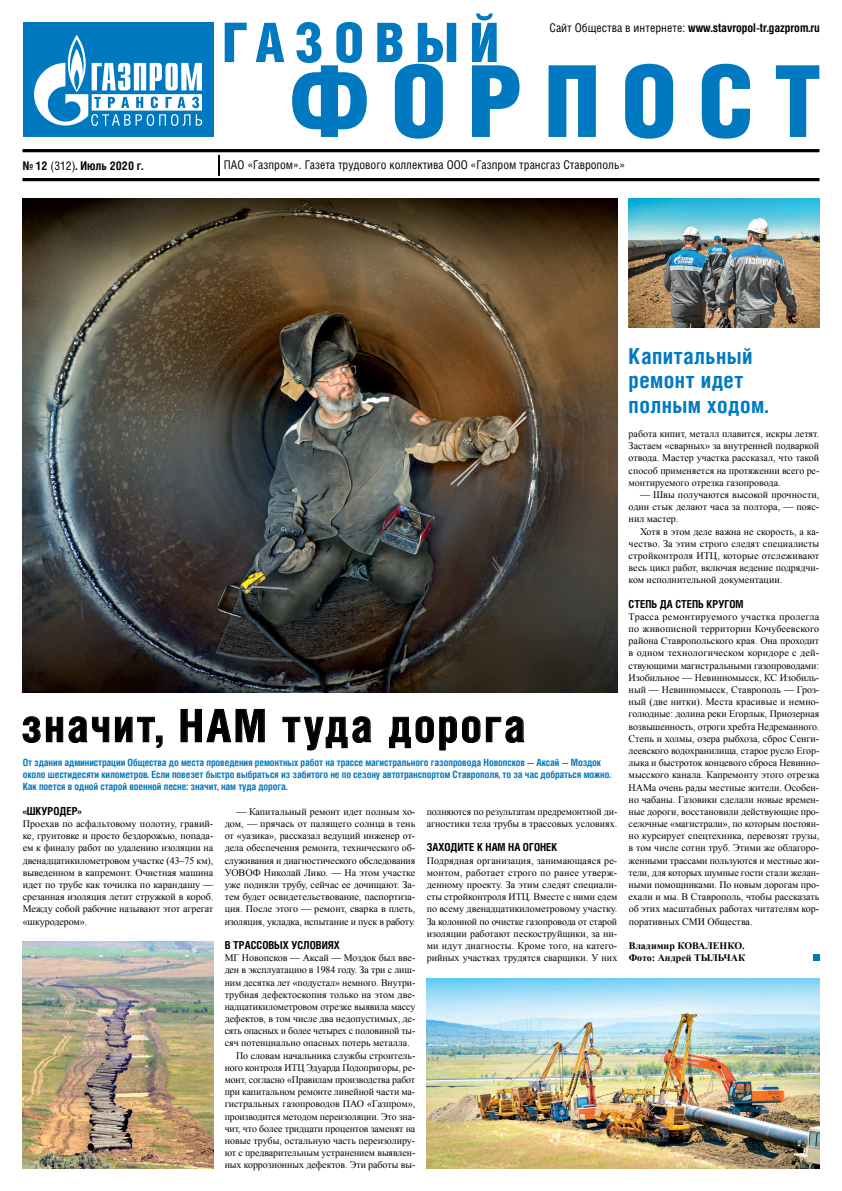
<style>
.page{position:relative;width:842px;height:1191px;background:#fff}
.page>*{position:absolute;margin:0;border:0;box-sizing:border-box;transform-origin:0 0}
.t1{font:700 44.8px "Helios Cond";letter-spacing:.05em;color:#000}
.t2{font:700 22px/24.4px "Helios Cond";letter-spacing:.02em;color:#0079c1}
.t3{font:700 12px "Helios Cond";color:#000}
.t4{font:12px "Helios Cond";color:#000}
.t5{font:700 11px "Helios Cond";color:#000}
.t6{font:10px/12.2px "Times New Roman";letter-spacing:-.005em;color:#000;text-align:justify}
.t7{font:700 10px/12.2px "Helios Cond";letter-spacing:-.01em;color:#0079c1}
.t8{font:700 10px/12.2px "Times New Roman";color:#000}
.s1{font-weight:400}
.s2{font-family:"Times New Roman PSMT2"}
</style>
<div class="page">
<div style="left:23px;top:23px;width:190px;height:114px;background:#0079c1"></div>
<svg style="left:34px;top:35px;width:168px;height:91px"></svg>
<svg style="left:225px;top:23px;width:22px;height:39px"></svg>
<svg style="left:256px;top:23px;width:28px;height:39px"></svg>
<svg style="left:292px;top:22px;width:75px;height:115px"></svg>
<svg style="left:377px;top:23px;width:79px;height:116px"></svg>
<svg style="left:472px;top:13px;width:47px;height:124px"></svg>
<svg style="left:549px;top:65px;width:47px;height:72px"></svg>
<svg style="left:625px;top:64px;width:48px;height:75px"></svg>
<svg style="left:702px;top:64px;width:48px;height:75px"></svg>
<svg style="left:776px;top:65px;width:43px;height:72px"></svg>
<div style="left:813px;top:954px;width:6px;height:7px;background:#0079c1"></div>
<hr style="left:23px;top:149px;width:796px;height:3px;background:#000">
<hr style="left:23px;top:178px;width:796px;height:3px;background:#000">
<svg style="left:219px;top:155px;width:1px;height:20px"></svg>
<img style="left:23px;top:199px;width:594px;height:494px">
<svg style="left:23px;top:716px;width:17px;height:26px"></svg>
<svg style="left:46px;top:717px;width:17px;height:25px"></svg>
<svg style="left:69px;top:716px;width:40px;height:26px"></svg>
<svg style="left:115px;top:717px;width:47px;height:31px"></svg>
<svg style="left:181px;top:709px;width:83px;height:33px"></svg>
<svg style="left:283px;top:717px;width:64px;height:33px"></svg>
<svg style="left:353px;top:716px;width:18px;height:26px"></svg>
<svg style="left:389px;top:716px;width:45px;height:32px"></svg>
<svg style="left:440px;top:716px;width:40px;height:34px"></svg>
<svg style="left:486px;top:716px;width:38px;height:26px"></svg>
<img style="left:427px;top:979px;width:392px;height:189px">
<img style="left:629px;top:199px;width:191px;height:128px">
<img style="left:23px;top:941px;width:190px;height:227px">
<p class="t3" style="left:549px;top:20px;width:272px"><span class="s1">Сайт Общества в интернете:</span> www.stavropol-tr.gazprom.ru</p>
<p class="t3" style="left:23px;top:158px;width:122px">№ 12 <span class="s1">(312)</span>. Июль 2020 г.</p>
<p class="t4" style="left:224px;top:158px;width:403px">ПАО «Газпром». Газета трудового коллектива ООО «Газпром трансгаз Ставрополь»</p>
<h1 class="t1" style="left:21px;top:699px;width:506px">значит, НАМ туда дорога</h1>
<p class="t7" style="left:23px;top:756px;width:590px">От здания администрации Общества до места проведения ремонтных работ на трассе магистрального газопровода Новопсков — Аксай — Моздок около шестидесяти километров. Если повезет быстро выбраться из забитого не по сезону автотранспортом Ставрополя, то за час добраться можно.<br>Как поется в одной старой военной песне: значит, нам туда дорога.</p>
<p class="t5" style="left:23px;top:804px;width:61px">«ШКУРОДЕР»</p>
<p class="t6" style="left:23px;top:817px;width:192px">Проехав по асфальтовому полотну, гравий&shy;ке, грунтовке и просто бездорожью, попада&shy;ем к финалу работ по удалению изоляции на двенадцатикилометровом участке (43–75 км), выведенном в капремонт. Очистная машина идет по трубе как точилка по карандашу — срезанная изоляция летит стружкой в короб.<br>Между собой рабочие называют этот агрегат «шкуродером».</p>
<p class="t6" style="left:225px;top:805px;width:192px;text-indent:11px">— Капитальный ремонт идет полным хо&shy;дом, — прячась от палящего солнца в тень от «уазика», рассказал ведущий инженер от&shy;дела обеспечения ремонта, технического об&shy;служивания и диагностического обследования УОВОФ Николай Лико. — На этом участке уже подняли трубу, сейчас ее дочищают. За&shy;тем будет освидетельствование, паспортиза&shy;ция. После этого — ремонт, сварка в плеть, изоляция, укладка, испытание и пуск в работу.</p>
<p class="t5" style="left:225px;top:938px;width:117px">В ТРАССОВЫХ УСЛОВИЯХ</p>
<p class="t6" style="left:225px;top:951px;width:192px">МГ Новопсков — Аксай — Моздок был вве<span class="s2">-</span></p>
<p class="t6" style="left:225px;top:963px;width:192px">ден в эксплуатацию в 1984 году. За три с лиш<span class="s2">-</span></p>
<p class="t6" style="left:225px;top:976px;width:192px">ним десятка лет «подустал» немного. Внутри<span class="s2">-</span></p>
<p class="t6" style="left:225px;top:988px;width:192px">трубная дефектоскопия только на этом две<span class="s2">-</span></p>
<p class="t6" style="left:225px;top:1000px;width:192px">надцатикилометровом отрезке выявила массу</p>
<p class="t6" style="left:225px;top:1012px;width:192px">дефектов, в том числе два недопустимых, де<span class="s2">-</span></p>
<p class="t6" style="left:225px;top:1024px;width:192px">сять опасных и более четырех с половиной ты<span class="s2">-</span></p>
<p class="t6" style="left:225px;top:1036px;width:187px">сяч потенциально опасных потерь металла.</p>
<p class="t6" style="left:236px;top:1049px;width:181px">По словам начальника службы строитель<span class="s2">-</span></p>
<p class="t6" style="left:225px;top:1061px;width:192px">ного контроля ИТЦ Эдуарда Подопригоры, ре<span class="s2">-</span></p>
<p class="t6" style="left:225px;top:1073px;width:192px">монт, согласно «Правилам производства работ</p>
<p class="t6" style="left:225px;top:1085px;width:192px">при капитальном ремонте линейной части ма<span class="s2">-</span></p>
<p class="t6" style="left:225px;top:1097px;width:192px">гистральных газопроводов ПАО «Газпром»,</p>
<p class="t6" style="left:225px;top:1110px;width:192px">производится методом переизоляции. Это зна<span class="s2">-</span></p>
<p class="t6" style="left:225px;top:1122px;width:192px">чит, что более тридцати процентов заменят на</p>
<p class="t6" style="left:225px;top:1134px;width:192px">новые трубы, остальную часть переизолиру<span class="s2">-</span></p>
<p class="t6" style="left:225px;top:1146px;width:192px">ют с предварительным устранением выявлен<span class="s2">-</span></p>
<p class="t6" style="left:225px;top:1158px;width:192px">ных коррозионных дефектов. Эти работы вы<span class="s2">-</span></p>
<p class="t6" style="left:427px;top:805px;width:192px">полняются по результатам предремонтной ди&shy;агностики тела трубы в трассовых условиях.</p>
<p class="t5" style="left:427px;top:841px;width:132px">ЗАХОДИТЕ К НАМ НА ОГОНЕК</p>
<p class="t6" style="left:427px;top:854px;width:192px">Подрядная организация, занимающаяся ре&shy;монтом, работает строго по ранее утверж&shy;денному проекту. За этим следят специали&shy;сты стройконтроля ИТЦ. Вместе с ними едем по всему двенадцатикилометровому участку.<br>За колонной по очистке газопровода от старой изоляции работают пескоструйщики, за ни&shy;ми идут диагносты. Кроме того, на катего&shy;рийных участках трудятся сварщики. У них</p>
<h2 class="t2" style="left:629px;top:343px;width:141px">Капитальный ремонт идет полным ходом.</h2>
<p class="t6" style="left:629px;top:427px;width:192px">работа кипит, металл плавится, искры летят.<br>Застаем «сварных» за внутренней подваркой отвода. Мастер участка рассказал, что такой способ применяется на протяжении всего ре&shy;монтируемого отрезка газопровода.</p>
<p class="t6" style="left:629px;top:488px;width:192px;text-indent:11px">— Швы получаются высокой прочности, один стык делают часа за полтора, — пояс&shy;нил мастер.</p>
<p class="t6" style="left:629px;top:525px;width:192px;text-indent:11px">Хотя в этом деле важна не скорость, а ка&shy;чество. За этим строго следят специалисты стройконтроля ИТЦ, которые отслеживают весь цикл работ, включая ведение подрядчи&shy;ком исполнительной документации.</p>
<p class="t5" style="left:629px;top:597px;width:116px">СТЕПЬ ДА СТЕПЬ КРУГОМ</p>
<p class="t6" style="left:629px;top:610px;width:192px">Трасса ремонтируемого участка пролегла по живописной территории Кочубеевского района Ставропольского края. Она проходит в одном технологическом коридоре с дей&shy;ствующими магистральными газопроводами:<br>Изобильное — Невинномысск, КС Изобиль&shy;ный — Невинномысск, Ставрополь — Гроз&shy;ный (две нитки). Места красивые и немно&shy;голюдные: долина реки Егорлык, Приозерная возвышенность, отроги хребта Недреманного.<br>Степь и холмы, озера рыбхоза, сброс Сенги&shy;леевского водохранилища, старое русло Егор&shy;лыка и быстроток концевого сброса Невинно&shy;мысского канала. Капремонту этого отрезка НАМа очень рады местные жители. Особен&shy;но чабаны. Газовики сделали новые времен&shy;ные дороги, восстановили действующие про&shy;селочные «магистрали», по которым постоян&shy;но курсирует спецтехника, перевозят грузы, в том числе сотни труб. Этими же облагоро&shy;женными трассами пользуются и местные жи&shy;тели, для которых шумные гости стали желан&shy;ными помощниками. По новым дорогам про&shy;ехали и мы. В Ставрополь, чтобы рассказать об этих масштабных работах читателям кор&shy;поративных СМИ Общества.</p>
<p class="t8" style="left:629px;top:939px;width:118px">Владимир КОВАЛЕНКО.<br>Фото: Андрей ТЫЛЬЧАК</p>
</div>
